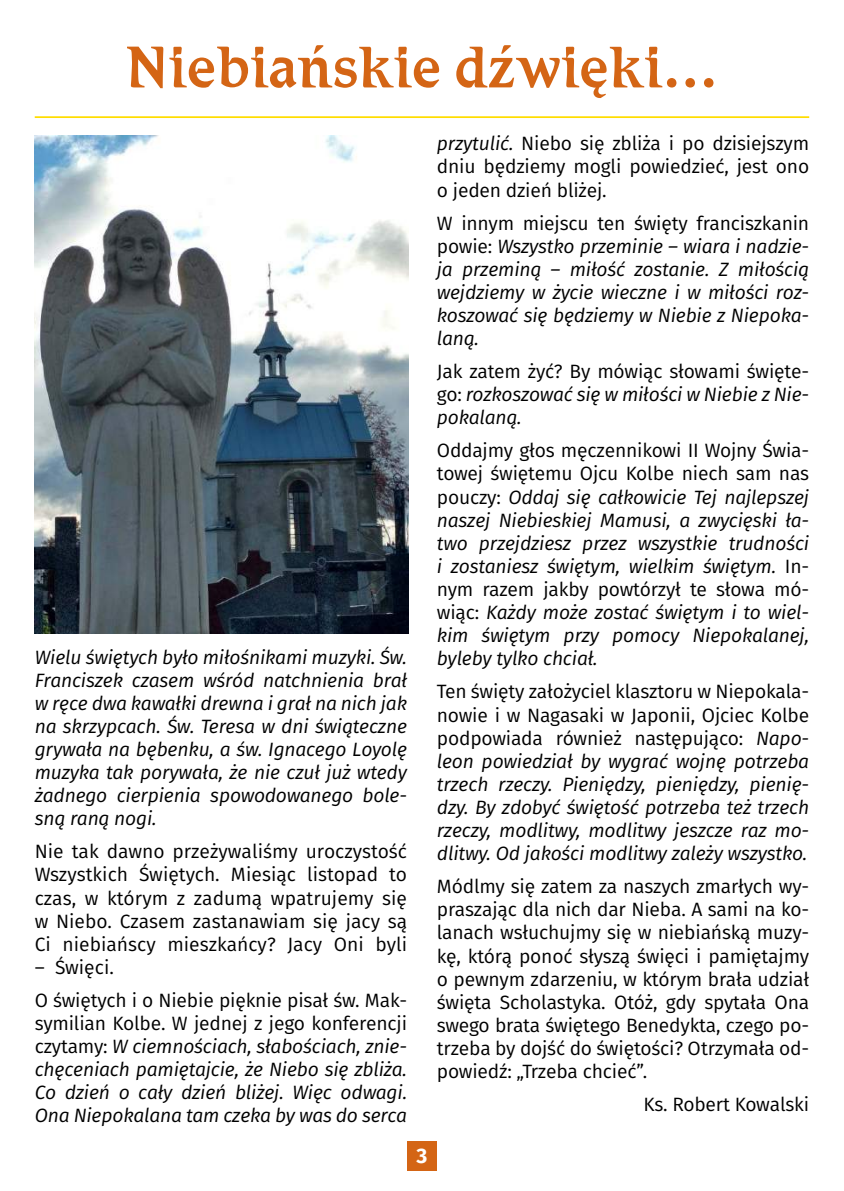
<style>
.page{position:relative;width:844px;height:1191px;background:#fff}
.page>*{position:absolute;margin:0;border:0;box-sizing:border-box;transform-origin:0 0}
.t1{font:500 61.25px "Schadow Ant DCE";color:#d46515}
.t2{font:700 21px "Fira Sans";color:#fff}
.t3{font:italic 19.25px/23.1px "Fira Sans";letter-spacing:-.01em;color:#000;text-align:justify}
.t4{font:19.25px/23.1px "Fira Sans";letter-spacing:-.01em;color:#000;text-align:justify}
.s1{font-style:normal}
.s2{font-style:italic}
</style>
<div class="page">
<div style="left:407px;top:1141px;width:30px;height:30px;background:#d46515"></div>
<hr style="left:35px;top:116px;width:774px;height:2px;background:#fd0">
<img style="left:35px;top:135px;width:373px;height:498px">
<h1 class="t1" style="left:126px;top:33px;width:592px">Niebiańskie dźwięki...</h1>
<p class="t3" style="left:35px;top:646px;width:374px">Wielu świętych było miłośnikami muzyki. Św.<br>Franciszek czasem wśród natchnienia brał w ręce dwa kawałki drewna i grał na nich jak na skrzypcach. Św. Teresa w dni świąteczne grywała na bębenku, a św. Ignacego Loyolę muzyka tak porywała, że nie czuł już wtedy żadnego cierpienia spowodowanego bole&shy;sną raną nogi.</p>
<p class="t4" style="left:35px;top:841px;width:374px">Nie tak dawno przeżywaliśmy uroczystość Wszystkich Świętych. Miesiąc listopad to czas, w którym z zadumą wpatrujemy się w Niebo. Czasem zastanawiam się jacy są Ci niebiańscy mieszkańcy? Jacy Oni byli</p>
<p class="t4" style="left:35px;top:952px;width:374px;line-height:33.1px">– Święci.<br>O świętych i o Niebie pięknie pisał św. Mak-</p>
<p class="t3" style="left:35px;top:1013px;width:374px"><span class="s1">symilian Kolbe. W jednej z jego konferencji czytamy:</span> W ciemnościach, słabościach, znie&shy;chęceniach pamiętajcie, że Niebo się zbliża.<br>Co dzień o cały dzień bliżej. Więc odwagi.<br>Ona Niepokalana tam czeka by was do serca</p>
<p class="t4" style="left:437px;top:133px;width:374px"><span class="s2">przytulić.</span> Niebo się zbliża i po dzisiejszym dniu będziemy mogli powiedzieć, jest ono o jeden dzień bliżej.</p>
<p class="t3" style="left:437px;top:213px;width:374px"><span class="s1">W innym miejscu ten święty franciszkanin powie:</span> Wszystko przeminie – wiara i nadzie&shy;ja przeminą – miłość zostanie. Z miłością wejdziemy w życie wieczne i w miłości roz&shy;koszować się będziemy w Niebie z Niepoka&shy;laną.</p>
<p class="t3" style="left:437px;top:361px;width:374px"><span class="s1">Jak zatem żyć? By mówiąc słowami święte&shy;go:</span> rozkoszować się w miłości w Niebie z Nie&shy;pokalaną.</p>
<p class="t3" style="left:437px;top:440px;width:374px"><span class="s1">Oddajmy głos męczennikowi II Wojny Świa&shy;towej świętemu Ojcu Kolbe niech sam nas pouczy:</span> Oddaj się całkowicie Tej najlepszej naszej Niebieskiej Mamusi, a zwycięski ła&shy;two przejdziesz przez wszystkie trudności i zostaniesz świętym, wielkim świętym. <span class="s1">In&shy;nym razem jakby powtórzył te słowa mó&shy;wiąc:</span> Każdy może zostać świętym i to wiel&shy;kim świętym przy pomocy Niepokalanej, byleby tylko chciał.</p>
<p class="t3" style="left:437px;top:681px;width:374px"><span class="s1">Ten święty założyciel klasztoru w Niepokala&shy;nowie i w Nagasaki w Japonii, Ojciec Kolbe podpowiada również następująco:</span> Napo&shy;leon powiedział by wygrać wojnę potrzeba trzech rzeczy. Pieniędzy, pieniędzy, pienię&shy;dzy. By zdobyć świętość potrzeba też trzech rzeczy, modlitwy, modlitwy jeszcze raz mo&shy;dlitwy. Od jakości modlitwy zależy wszystko.</p>
<p class="t4" style="left:437px;top:876px;width:374px">Módlmy się zatem za naszych zmarłych wy&shy;praszając dla nich dar Nieba. A sami na ko&shy;lanach wsłuchujmy się w niebiańską muzy&shy;kę, którą ponoć słyszą święci i pamiętajmy o pewnym zdarzeniu, w którym brała udział święta Scholastyka. Otóż, gdy spytała Ona swego brata świętego Benedykta, czego po&shy;trzeba by dojść do świętości? Otrzymała od&shy;powiedź: „Trzeba chcieć”.</p>
<p class="t4" style="left:643px;top:1094px;width:167px">Ks. Robert Kowalski</p>
<p class="t2" style="left:416px;top:1140px;width:12px">3</p>
</div>
